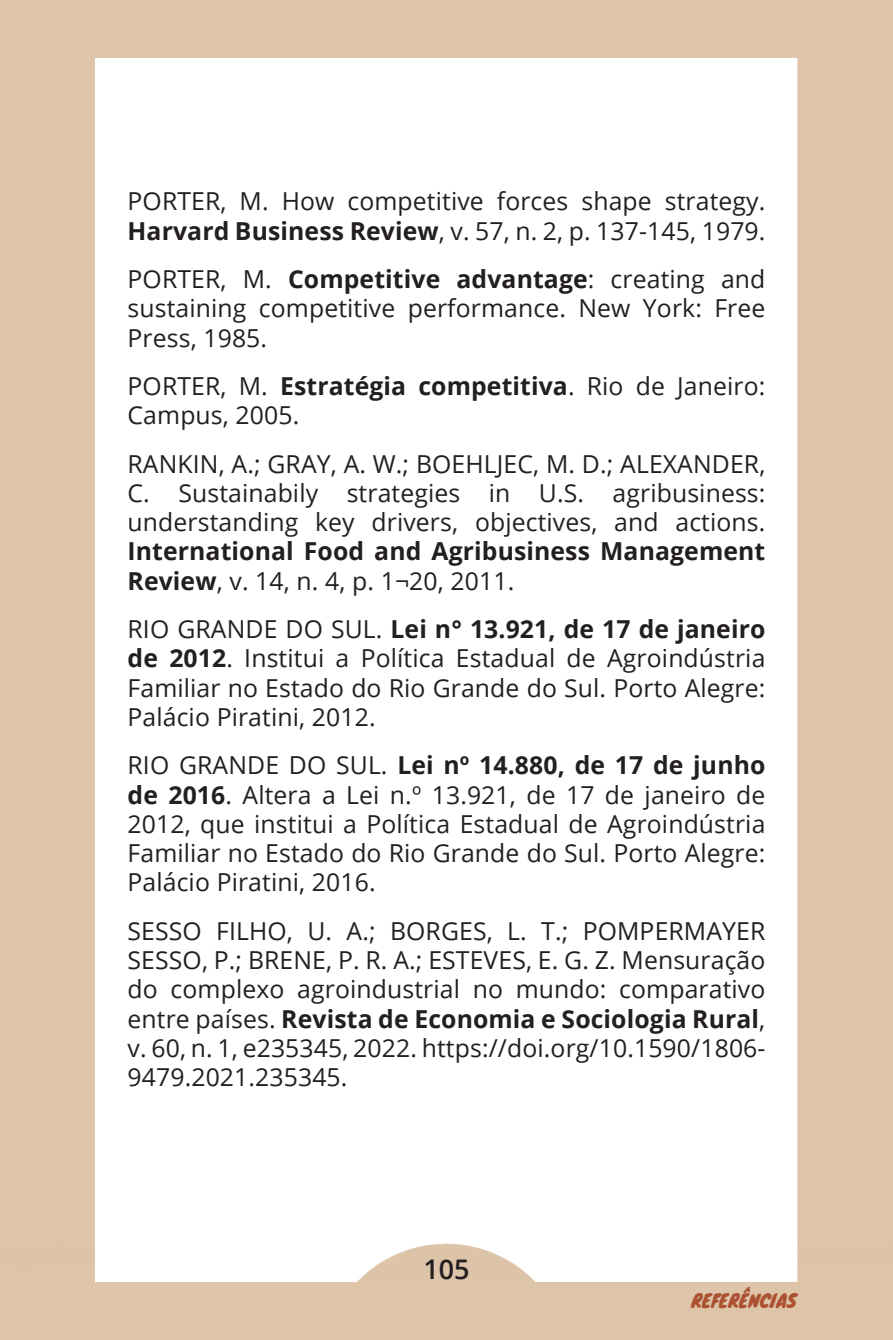
<style>
.page{position:relative;width:893px;height:1340px;background:#fff}
.page>*{position:absolute;margin:0;border:0;box-sizing:border-box;transform-origin:0 0}
.t1{font:600 27px "Open Sans";color:#231f20}
.t2{font:24.75px/29.2px "Open Sans";letter-spacing:.005em;color:#231f20;text-align:justify}
.t3{font:18px "Knewave";color:#ac5132}
.s1{font-weight:700}
</style>
<div class="page">
<p class="t2" style="left:128px;top:186px;width:639px">PORTER, M. How competitive forces shape strategy.<br><span class="s1">Harvard Business Review</span>, v. 57, n. 2, p. 137-145, 1979.</p>
<p class="t2" style="left:128px;top:264px;width:639px">PORTER, M. <span class="s1">Competitive advantage</span>: creating and sustaining competitive performance. New York: Free Press, 1985.</p>
<p class="t2" style="left:128px;top:371px;width:639px">PORTER, M. <span class="s1">Estratégia competitiva</span>. Rio de Janeiro:<br>Campus, 2005.</p>
<p class="t2" style="left:128px;top:448px;width:639px">RANKIN, A.; GRAY, A. W.; BOEHLJEC, M. D.; ALEXANDER, C. Sustainabily strategies in U.S. agribusiness: understanding key drivers, objectives, and actions.<br><span class="s1">International Food and Agribusiness Management Review</span>, v. 14, n. 4, p. 1¬20, 2011.</p>
<p class="t2" style="left:128px;top:614px;width:639px">RIO GRANDE DO SUL. <span class="s1">Lei n° 13.921, de 17 de janeiro de 2012</span>. Institui a Política Estadual de Agroindústria Familiar no Estado do Rio Grande do Sul. Porto Alegre:<br>Palácio Piratini, 2012.</p>
<p class="t2" style="left:128px;top:750px;width:639px">RIO GRANDE DO SUL. <span class="s1">Lei nº 14.880, de 17 de junho de 2016</span>. Altera a Lei n.º 13.921, de 17 de janeiro de 2012, que institui a Política Estadual de Agroindústria Familiar no Estado do Rio Grande do Sul. Porto Alegre:<br>Palácio Piratini, 2016.</p>
<p class="t2" style="left:128px;top:915px;width:639px">SESSO FILHO, U. A.; BORGES, L. T.; POMPERMAYER SESSO, P.; BRENE, P. R. A.; ESTEVES, E. G. Z. Mensuração do complexo agroindustrial no mundo: comparativo entre países. <span class="s1">Revista de Economia e Sociologia Rural</span>, v. 60, n. 1, e235345, 2022. https://doi.org/10.1590/1806- 9479.2021.235345.</p>
<p class="t1" style="left:423px;top:1250px;width:48px">105</p>
<p class="t3" style="left:691px;top:1286px;width:107px">REFERÊNCIAS</p>
</div>
